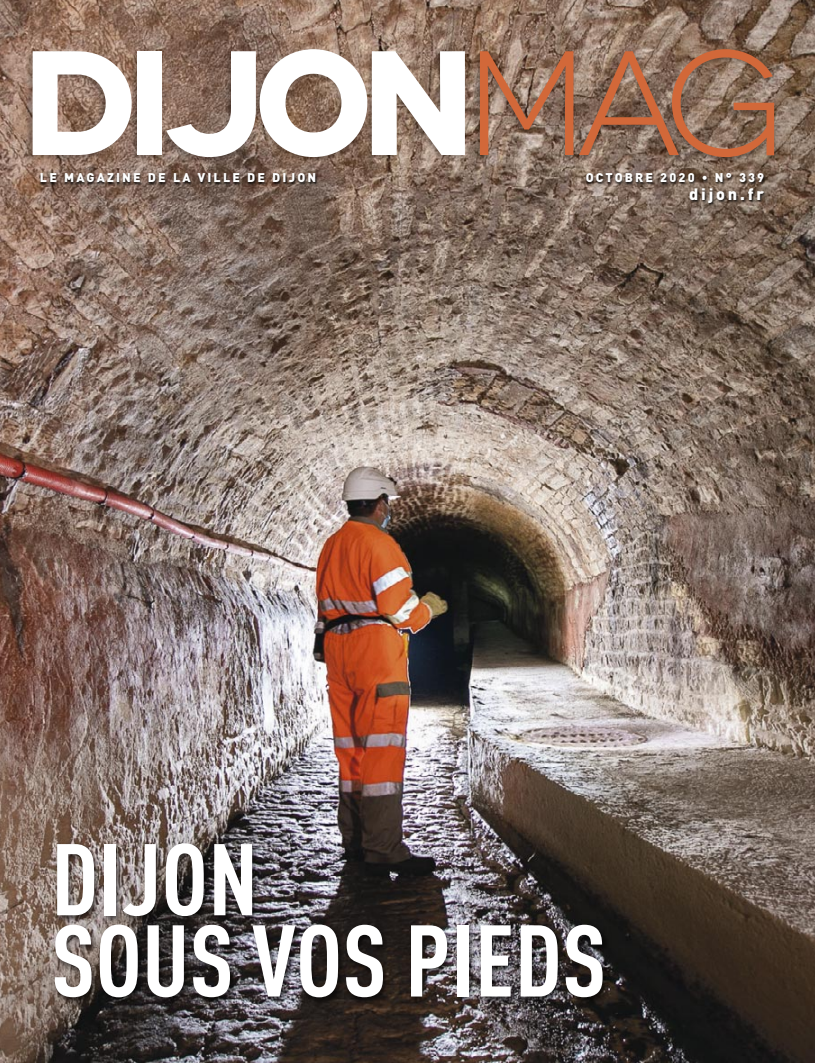
<style>
.page{position:relative;width:815px;height:1063px;background:#fff}
.page>*{position:absolute;margin:0;border:0;box-sizing:border-box;transform-origin:0 0}
.t1{font:700 148.25px "Novecentowide";letter-spacing:-.075em;color:#fff}
.t2{font:700 condensed 100px/81.2px "DIN Pro";letter-spacing:.005em;color:#fff}
.t3{font:900 16.25px "DIN";letter-spacing:.175em;color:#fff}
.t4{font:900 12.5px "DIN";letter-spacing:.175em;color:#fff}
.s1{font-weight:400;color:#d26839}
</style>
<div class="page">
<img style="left:0;top:0;width:815px;height:1063px">
<img style="left:42px;top:816px;width:749px;height:234px">
<img style="left:0;top:6px;width:815px;height:228px">
<p class="t1" style="left:21px;top:17px;width:763px">DIJON<span class="s1">mag</span></p>
<p class="t4" style="left:40px;top:173px;width:278px">LE MAGAZINE DE LA VILLE DE DIJON</p>
<p class="t4" style="left:586px;top:173px;width:180px">OCTOBRE 2020 • N° 339</p>
<p class="t3" style="left:689px;top:188px;width:77px">dijon.fr</p>
<p class="t2" style="left:51px;top:840px;width:557px">DIJON<br>SOUS VOS PIEDS</p>
</div>
